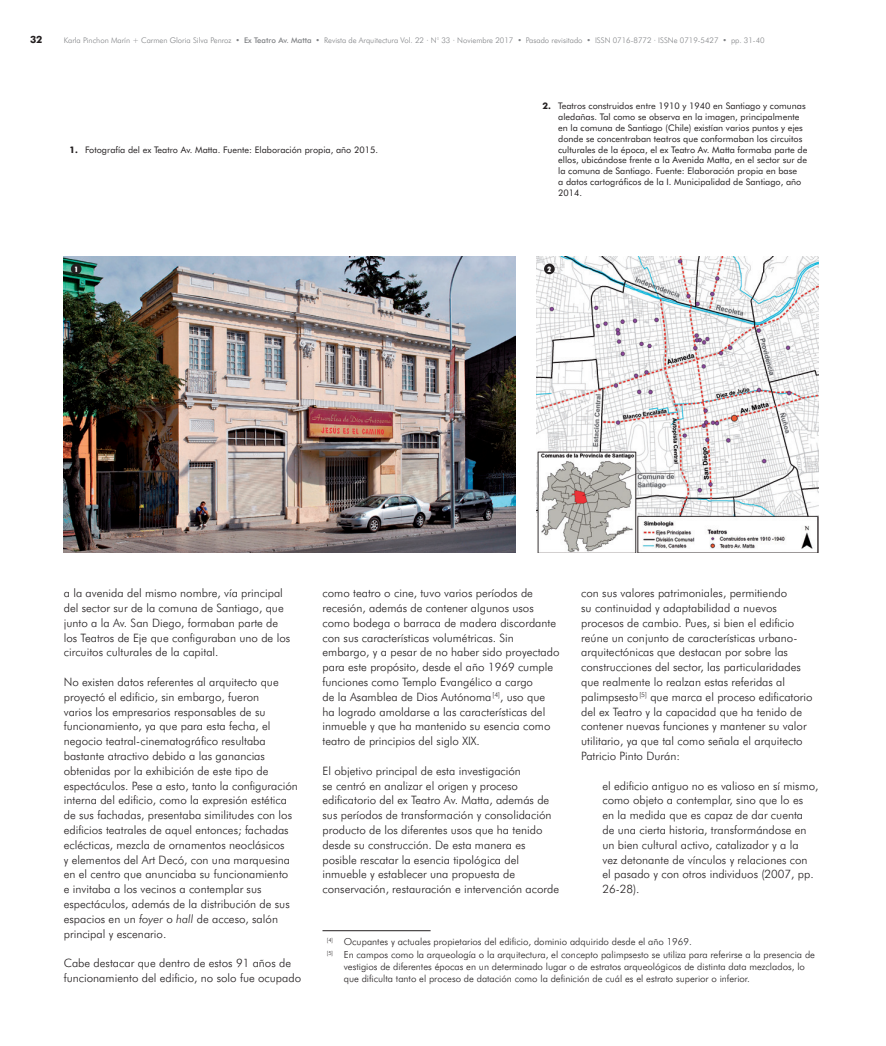
<style>
.page{position:relative;width:886px;height:1046px;background:#fff}
.page>*{position:absolute;margin:0;border:0;box-sizing:border-box;transform-origin:0 0}
.t1{font:300 11.5px/14.8px "Futura BT";color:#231f20}
.t2{font:700 10px "Futura BT";color:#231f20}
.t3{font:300 9.75px/13.4px "Futura BT";color:#231f20}
.t4{font:9px/10.9px "Futura BT";color:#231f20}
.t5{font:300 7.75px "Futura BT";color:#808285}
.t6{font:900 condensed 7.5px "Futura BT";color:#fff}
.s1{font-weight:500}
.s2{font-weight:700}
.s3{font-style:italic}
</style>
<div class="page">
<hr style="left:322px;top:930px;width:109px;height:1px;background:#231f20">
<img style="left:64px;top:256px;width:452px;height:296px">
<img style="left:537px;top:256px;width:282px;height:296px">
<div style="left:71px;top:263px;width:10px;height:11px;background:#231f20;border-radius:50%"></div>
<div style="left:544px;top:263px;width:11px;height:11px;background:#231f20;border-radius:50%"></div>
<p class="t2" style="left:30px;top:34px;width:14px">32</p>
<p class="t5" style="left:64px;top:36px;width:702px">Karla Pinchon Marín + Carmen Gloria Silva Penroz • <span class="s1">Ex Teatro Av. Matta</span> • Revista de Arquitectura Vol. 22 · N° 33 · Noviembre 2017 • Pasado revisitado • ISSN 0716-8772 · ISSNe 0719-5427 • pp. 31-40</p>
<p class="t4" style="left:69px;top:144px;width:310px"><span class="s2">1.</span> Fotografía del ex Teatro Av. Matta. Fuente: Elaboración propia, año 2015.</p>
<p class="t4" style="left:558px;top:100px;width:251px;text-indent:-16px"><span class="s2">2.</span> Teatros construidos entre 1910 y 1940 en Santiago y comunas aledañas. Tal como se observa en la imagen, principalmente en la comuna de Santiago (Chile) existían varios puntos y ejes donde se concentraban teatros que conformaban los circuitos culturales de la época, el ex Teatro Av. Matta formaba parte de ellos, ubicándose frente a la Avenida Matta, en el sector sur de la comuna de Santiago. Fuente: Elaboración propia en base<br>a datos cartográficos de la I. Municipalidad de Santiago, año 2014.</p>
<p class="t6" style="left:74px;top:265px;width:5px">1</p>
<p class="t6" style="left:547px;top:265px;width:5px">2</p>
<p class="t1" style="left:64px;top:585px;width:228px">a la avenida del mismo nombre, vía principal del sector sur de la comuna de Santiago, que junto a la Av. San Diego, formaban parte de los Teatros de Eje que configuraban uno de los circuitos culturales de la capital.</p>
<p class="t1" style="left:64px;top:674px;width:236px">No existen datos referentes al arquitecto que proyectó el edificio, sin embargo, fueron<br>varios los empresarios responsables de su funcionamiento, ya que para esta fecha, el negocio teatral-cinematográfico resultaba bastante atractivo debido a las ganancias obtenidas por la exhibición de este tipo de espectáculos. Pese a esto, tanto la configuración interna del edificio, como la expresión estética de sus fachadas, presentaba similitudes con los edificios teatrales de aquel entonces; fachadas eclécticas, mezcla de ornamentos neoclásicos<br>y elementos del Art Decó, con una marquesina en el centro que anunciaba su funcionamiento<br>e invitaba a los vecinos a contemplar sus espectáculos, además de la distribución de sus espacios en un <span class="s3">foyer</span> o <span class="s3">hall</span> de acceso, salón principal y escenario.</p>
<p class="t1" style="left:64px;top:955px;width:239px">Cabe destacar que dentro de estos 91 años de funcionamiento del edificio, no solo fue ocupado</p>
<p class="t1" style="left:322px;top:585px;width:238px">como teatro o cine, tuvo varios períodos de recesión, además de contener algunos usos como bodega o barraca de madera discordante con sus características volumétricas. Sin embargo, y a pesar de no haber sido proyectado para este propósito, desde el año 1969 cumple funciones como Templo Evangélico a cargo<br>de la Asamblea de Dios Autónoma <sup>[4]</sup>, uso que ha logrado amoldarse a las características del inmueble y que ha mantenido su esencia como teatro de principios del siglo XIX.</p>
<p class="t1" style="left:322px;top:763px;width:238px">El objetivo principal de esta investigación<br>se centró en analizar el origen y proceso edificatorio del ex Teatro Av. Matta, además de sus períodos de transformación y consolidación producto de los diferentes usos que ha tenido desde su construcción. De esta manera es posible rescatar la esencia tipológica del inmueble y establecer una propuesta de conservación, restauración e intervención acorde</p>
<p class="t1" style="left:581px;top:585px;width:233px">con sus valores patrimoniales, permitiendo<br>su continuidad y adaptabilidad a nuevos procesos de cambio. Pues, si bien el edificio reúne un conjunto de características urbano&shy;arquitectónicas que destacan por sobre las construcciones del sector, las particularidades que realmente lo realzan estas referidas al palimpsesto <sup>[5]</sup> que marca el proceso edificatorio del ex Teatro y la capacidad que ha tenido de contener nuevas funciones y mantener su valor utilitario, ya que tal como señala el arquitecto Patricio Pinto Durán:</p>
<p class="t1" style="left:602px;top:777px;width:218px">el edificio antiguo no es valioso en sí mismo, como objeto a contemplar, sino que lo es<br>en la medida que es capaz de dar cuenta<br>de una cierta historia, transformándose en un bien cultural activo, catalizador y a la<br>vez detonante de vínculos y relaciones con el pasado y con otros individuos (2007, pp.<br>26-28).</p>
<p class="t3" style="left:327px;top:934px;width:490px"><sup>[4]</sup> Ocupantes y actuales propietarios del edificio, dominio adquirido desde el año 1969.<br><sup>[5]</sup> En campos como la arqueología o la arquitectura, el concepto palimpsesto se utiliza para referirse a la presencia de</p>
<p class="t3" style="left:344px;top:960px;width:463px;line-height:11.6px">vestigios de diferentes épocas en un determinado lugar o de estratos arqueológicos de distinta data mezclados, lo que dificulta tanto el proceso de datación como la definición de cuál es el estrato superior o inferior.</p>
</div>
